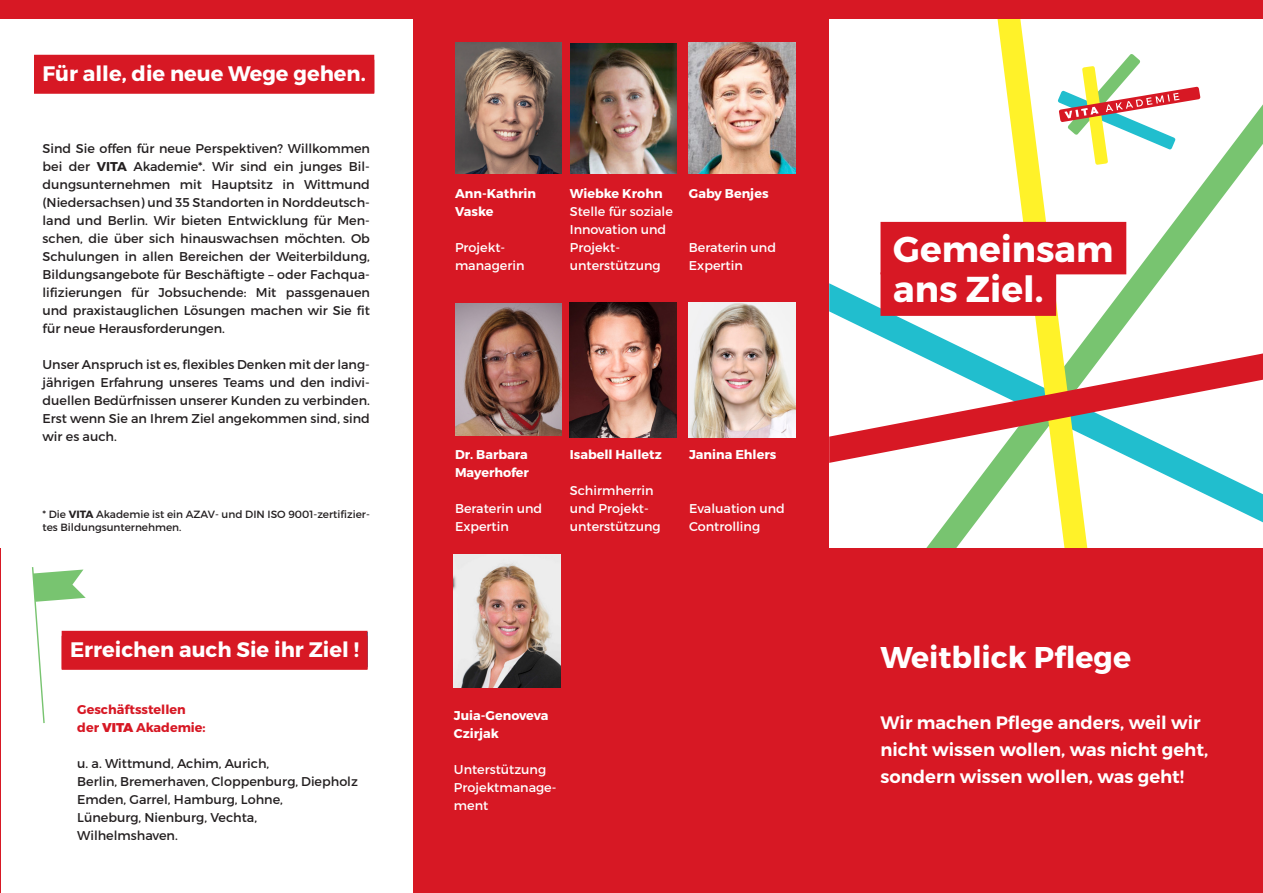
<style>
.page{position:relative;width:1263px;height:893px;background:#fff}
.page>*{position:absolute;margin:0;border:0;box-sizing:border-box;transform-origin:0 0}
.t1{font:700 36px/40.5px "Montserrat";color:#fff}
.t2{font:700 30px "Montserrat";color:#fff}
.t3{font:700 21px "Montserrat";color:#fff}
.t4{font:600 18px/27px "Montserrat";color:#fff}
.t5{font:12.75px/18px "Montserrat";color:#231f20;text-align:justify}
.t6{font:12.75px/18px "Montserrat";color:#fff}
.t7{font:700 12.75px/18px "Montserrat";color:#fff}
.t8{font:700 12.75px/18px "Montserrat";color:#d71824}
.t9{font:10.5px/12.6px "Montserrat";color:#231f20}
.s1{font-weight:700}
.s2{font-weight:900}
</style>
<div class="page">
<svg style="left:925px;top:104px;width:338px;height:445px"></svg>
<svg style="left:829px;top:283px;width:434px;height:239px"></svg>
<svg style="left:997px;top:19px;width:90px;height:530px"></svg>
<svg style="left:829px;top:353px;width:434px;height:110px"></svg>
<div style="left:34px;top:55px;width:340px;height:39px;background:#d71824"></div>
<div style="left:0;top:549px;width:1263px;height:344px;background:#d71824"></div>
<svg style="left:1057px;top:53px;width:143px;height:112px"></svg>
<div style="left:0;top:0;width:1263px;height:18px;background:#d71824"></div>
<div style="left:413px;top:1px;width:416px;height:891px;background:#d71824"></div>
<svg style="left:561px;top:433px;width:109px;height:5px"></svg>
<svg style="left:688px;top:437px;width:97px;height:1px"></svg>
<div style="left:1px;top:541px;width:411px;height:351px;background:#fff"></div>
<svg style="left:32px;top:567px;width:54px;height:156px"></svg>
<div style="left:62px;top:631px;width:306px;height:39px;background:#d71824"></div>
<img style="left:688px;top:302px;width:107px;height:135px">
<img style="left:570px;top:302px;width:106px;height:135px">
<img style="left:455px;top:303px;width:106px;height:133px">
<img style="left:689px;top:43px;width:106px;height:131px">
<img style="left:570px;top:43px;width:107px;height:131px">
<img style="left:455px;top:43px;width:106px;height:131px">
<img style="left:453px;top:554px;width:107px;height:134px">
<div style="left:880px;top:222px;width:246px;height:52px;background:#d71824"></div>
<div style="left:880px;top:272px;width:176px;height:44px;background:#d71824"></div>
<h3 class="t3" style="left:43px;top:61px;width:325px">Für alle, die neue Wege gehen.</h3>
<p class="t5" style="left:43px;top:139px;width:329px">Sind Sie offen für neue Perspektiven? Willkommen bei der <span class="s1">VITA</span> Akademie*. Wir sind ein junges Bil&shy;dungsunternehmen mit Hauptsitz in Wittmund (Niedersachsen) und 35 Standorten in Norddeutsch&shy;land und Berlin. Wir bieten Entwicklung für Men&shy;schen, die über sich hinauswachsen möchten. Ob Schulungen in allen Bereichen der Weiterbildung, Bildungsangebote für Beschäftigte – oder Fachqua&shy;lifizierungen für Jobsuchende: Mit passgenauen und praxistauglichen Lösungen machen wir Sie fit für neue Herausforderungen.</p>
<p class="t5" style="left:43px;top:355px;width:329px">Unser Anspruch ist es, flexibles Denken mit der lang&shy;jährigen Erfahrung unseres Teams und den indivi&shy;duellen Bedürfnissen unserer Kunden zu verbinden.<br>Erst wenn Sie an Ihrem Ziel angekommen sind, sind wir es auch.</p>
<p class="t9" style="left:43px;top:508px;width:329px">* Die <span class="s1">VITA</span> Akademie ist ein AZAV- und DIN ISO 9001-zertifizier&shy;tes Bildungsunternehmen.</p>
<h3 class="t3" style="left:70px;top:637px;width:290px">Erreichen auch Sie ihr Ziel !</h3>
<p class="t8" style="left:77px;top:701px;width:130px">Geschäftsstellen der <span class="s2">VITA</span> Akademie:</p>
<p class="t5" style="left:77px;top:755px;width:282px;text-align:left">u. a. Wittmund, Achim, Aurich,<br>Berlin, Bremerhaven, Cloppenburg, Diepholz<br>Emden, Garrel, Hamburg, Lohne,<br>Lüneburg, Nienburg, Vechta,<br>Wilhelmshaven.</p>
<p class="t7" style="left:455px;top:185px;width:83px">Ann-Kathrin<br>Vaske</p>
<p class="t6" style="left:455px;top:238px;width:71px">Projekt&shy;managerin</p>
<p class="t7" style="left:570px;top:185px;width:94px">Wiebke Krohn</p>
<p class="t6" style="left:570px;top:202px;width:105px">Stelle für soziale<br>Innovation und<br>Projekt&shy;unterstützung</p>
<p class="t7" style="left:689px;top:185px;width:81px">Gaby Benjes</p>
<p class="t6" style="left:689px;top:238px;width:89px">Beraterin und<br>Expertin</p>
<p class="t7" style="left:455px;top:446px;width:76px">Dr. Barbara<br>Mayerhofer</p>
<p class="t6" style="left:455px;top:499px;width:89px">Beraterin und<br>Expertin</p>
<p class="t7" style="left:570px;top:446px;width:93px">Isabell Halletz</p>
<p class="t6" style="left:570px;top:481px;width:92px">Schirmherrin und Projekt&shy;unterstützung</p>
<p class="t7" style="left:689px;top:446px;width:89px">Janina Ehlers</p>
<p class="t6" style="left:689px;top:499px;width:97px">Evaluation und<br>Controlling</p>
<p class="t7" style="left:454px;top:707px;width:96px">Juia-Genoveva<br>Czirjak</p>
<p class="t6" style="left:454px;top:760px;width:104px">Unterstützung<br>Projektmanage&shy;ment</p>
<h1 class="t1" style="left:893px;top:229px;width:222px">Gemeinsam ans Ziel.</h1>
<h2 class="t2" style="left:880px;top:639px;width:252px">Weitblick Pflege</h2>
<h3 class="t4" style="left:880px;top:709px;width:329px">Wir machen Pflege anders, weil wir nicht wissen wollen, was nicht geht, sondern wissen wollen, was geht!</h3>
</div>
